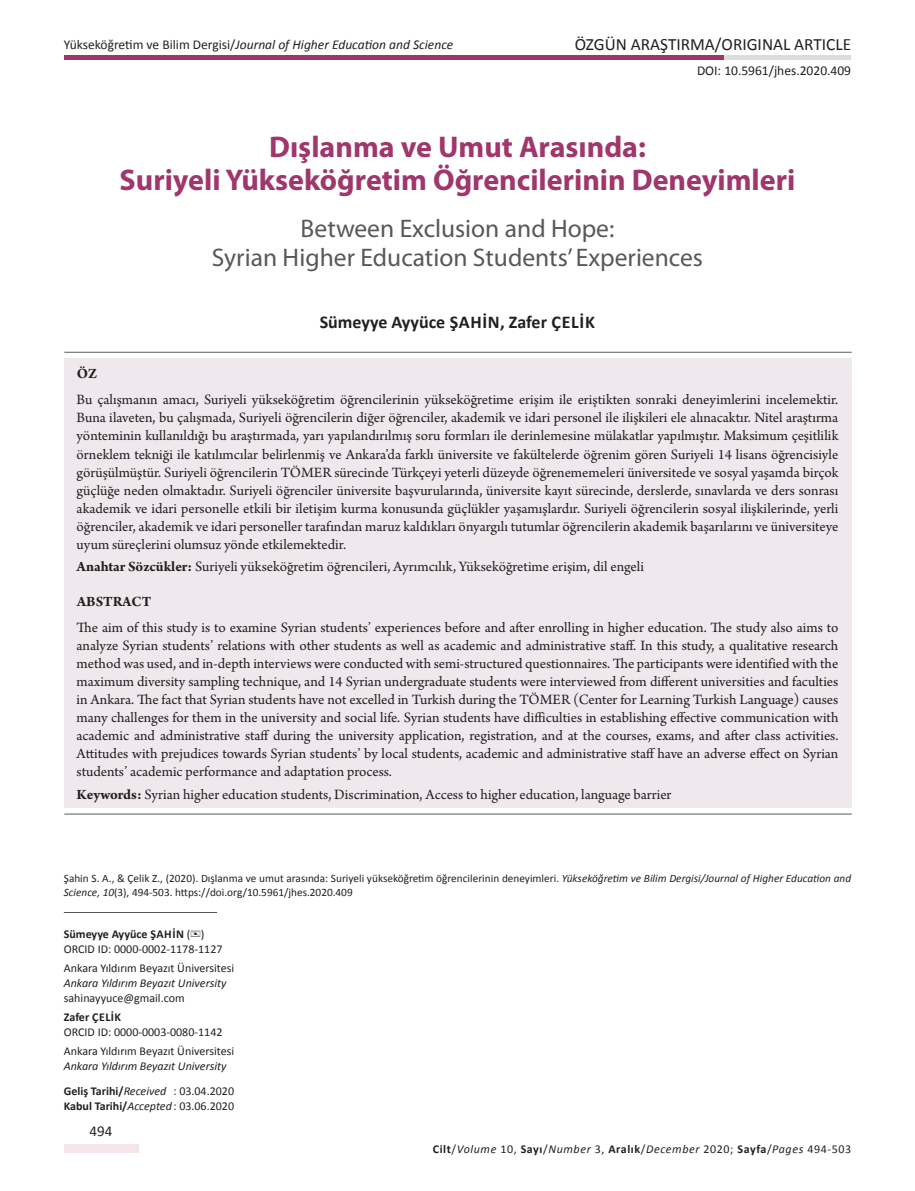
<style>
.page{position:relative;width:915px;height:1191px;background:#fff}
.page>*{position:absolute;margin:0;border:0;box-sizing:border-box;transform-origin:0 0}
.t1{font:700 30px/33px "Myriad Pro";color:#9f366c;text-align:center}
.t2{font:25.5px/29.2px "Myriad Pro";color:#57585a;text-align:center}
.t3{font:700 18px "Calibri";color:#231f20}
.t4{font:17.25px "Calibri";color:#231f20}
.t5{font:15px/18px "Arno Pro";color:#231f20;text-align:justify}
.t6{font:700 15px "Arno Pro";letter-spacing:.005em;color:#231f20}
.t7{font:15px "Calibri";color:#231f20}
.t8{font:italic 13.5px "Calibri";color:#231f20}
.t9{font:13.5px "Calibri";color:#231f20}
.t10{font:12px/15px "Calibri";color:#231f20}
.t11{font:italic 12px/24.8px "Calibri";color:#231f20}
.t12{font:italic 12px "Calibri";letter-spacing:.05em;color:#231f20}
.t13{font:700 12px "Calibri";color:#231f20}
.t14{font:700 12px "Calibri";letter-spacing:.02em;color:#231f20}
.t15{font:11.25px/13.5px "Calibri";color:#231f20}
.s1{font-style:normal}
.s2{font-weight:700}
.s3{font-style:italic}
.s4{font-weight:700;font-style:normal}
.s5{font-weight:400;font-style:italic}
.s6{font-weight:400}
</style>
<div class="page">
<div style="left:64px;top:1144px;width:74px;height:8px;background:#f3e5eb"></div>
<div style="left:719px;top:55px;width:131px;height:5px;background:#dcdddf"></div>
<div style="left:64px;top:55px;width:659px;height:5px;background:#9f366c"></div>
<div style="left:64px;top:358px;width:786px;height:450px;background:#f1e8ed"></div>
<hr style="left:64px;top:813px;width:787px;height:1px;background:#57585a">
<hr style="left:64px;top:352px;width:787px;height:1px;background:#57585a">
<hr style="left:64px;top:912px;width:153px;height:1px;background:#57585a">
<p class="t8" style="left:64px;top:36px;width:391px"><span class="s1">Yükseköğretim ve Bilim Dergisi/</span>Journal of Higher Education and Science</p>
<p class="t4" style="left:574px;top:34px;width:278px">ÖZGÜN ARAŞTIRMA/ORIGINAL ARTICLE</p>
<p class="t9" style="left:696px;top:62px;width:156px">DOI: 10.5961/jhes.2020.409</p>
<h1 class="t1" style="left:120px;top:130px;width:677px">Dışlanma ve Umut Arasında:<br>Suriyeli Yükseköğretim Öğrencilerinin Deneyimleri</h1>
<h2 class="t2" style="left:212px;top:213px;width:492px">Between Exclusion and Hope:<br>Syrian Higher Education Students’ Experiences</h2>
<p class="t3" style="left:319px;top:310px;width:276px">Sümeyye Ayyüce ŞAHİN, Zafer ÇELİK</p>
<p class="t6" style="left:77px;top:365px;width:22px">ÖZ</p>
<p class="t5" style="left:77px;top:392px;width:763px">Bu çalışmanın amacı, Suriyeli yükseköğretim öğrencilerinin yükseköğretime erişim ile eriştikten sonraki deneyimlerini incelemektir.<br>Buna ilaveten, bu çalışmada, Suriyeli öğrencilerin diğer öğrenciler, akademik ve idari personel ile ilişkileri ele alınacaktır. Nitel araştırma yönteminin kullanıldığı bu araştırmada, yarı yapılandırılmış soru formları ile derinlemesine mülakatlar yapılmıştır. Maksimum çeşitlilik örneklem tekniği ile katılımcılar belirlenmiş ve Ankara’da farklı üniversite ve fakültelerde öğrenim gören Suriyeli 14 lisans öğrencisiyle görüşülmüştür. Suriyeli öğrencilerin TÖMER sürecinde Türkçeyi yeterli düzeyde öğrenememeleri üniversitede ve sosyal yaşamda birçok güçlüğe neden olmaktadır. Suriyeli öğrenciler üniversite başvurularında, üniversite kayıt sürecinde, derslerde, sınavlarda ve ders sonrası akademik ve idari personelle etkili bir iletişim kurma konusunda güçlükler yaşamışlardır. Suriyeli öğrencilerin sosyal ilişkilerinde, yerli öğrenciler, akademik ve idari personeller tarafından maruz kaldıkları önyargılı tutumlar öğrencilerin akademik başarılarını ve üniversiteye uyum süreçlerini olumsuz yönde etkilemektedir.</p>
<p class="t5" style="left:77px;top:558px;width:568px"><span class="s2">Anahtar Sözcükler:</span> Suriyeli yükseköğretim öğrencileri, Ayrımcılık, Yükseköğretime erişim, dil engeli</p>
<p class="t6" style="left:77px;top:592px;width:76px">ABSTRACT</p>
<p class="t5" style="left:77px;top:619px;width:763px">The aim of this study is to examine Syrian students’ experiences before and after enrolling in higher education. The study also aims to analyze Syrian students’ relations with other students as well as academic and administrative staff. In this study, a qualitative research method was used, and in-depth interviews were conducted with semi-structured questionnaires. The participants were identified with the maximum diversity sampling technique, and 14 Syrian undergraduate students were interviewed from different universities and faculties in Ankara. The fact that Syrian students have not excelled in Turkish during the TÖMER (Center for Learning Turkish Language) causes many challenges for them in the university and social life. Syrian students have difficulties in establishing effective communication with academic and administrative staff during the university application, registration, and at the courses, exams, and after class activities.<br>Attitudes with prejudices towards Syrian students’ by local students, academic and administrative staff have an adverse effect on Syrian students’ academic performance and adaptation process.</p>
<p class="t5" style="left:77px;top:786px;width:596px"><span class="s2">Keywords:</span> Syrian higher education students, Discrimination, Access to higher education, language barrier</p>
<p class="t15" style="left:64px;top:871px;width:788px">Şahin S. A., &amp; Çelik Z., (2020). Dışlanma ve umut arasında: Suriyeli yükseköğretim öğrencilerinin deneyimleri. <span class="s3">Yükseköğretim ve Bilim Dergisi/Journal of Higher Education and<br>Science, 10</span>(3), 494-503. https://doi.org/10.5961/jhes.2020.409</p>
<p class="t10" style="left:64px;top:926px;width:160px"><span class="s2">Sümeyye Ayyüce ŞAHİN</span> ( )<br>ORCID ID: 0000-0002-1178-1127</p>
<p class="t10" style="left:64px;top:960px;width:172px">Ankara Yıldırım Beyazıt Üniversitesi</p>
<p class="t11" style="left:64px;top:970px;width:164px">Ankara Yıldırım Beyazıt University</p>
<p class="t10" style="left:64px;top:990px;width:122px">sahinayyuce@gmail.com</p>
<p class="t14" style="left:64px;top:1009px;width:59px">Zafer ÇELİK</p>
<p class="t10" style="left:64px;top:1022px;width:172px;line-height:19.2px">ORCID ID: 0000-0003-0080-1142<br>Ankara Yıldırım Beyazıt Üniversitesi</p>
<p class="t11" style="left:64px;top:1053px;width:172px">Ankara Yıldırım Beyazıt University<br><span class="s4">Geliş Tarihi/</span>Received <span class="s1">: 03.04.2020</span></p>
<p class="t13" style="left:64px;top:1098px;width:172px">Kabul Tarihi/<span class="s5">Accepted</span><span class="s6">: 03.06.2020</span></p>
<p class="t7" style="left:90px;top:1121px;width:24px">494</p>
<p class="t12" style="left:432px;top:1140px;width:419px"><span class="s4">Cilt</span><span class="s1">/</span>Volume <span class="s1">10,</span> <span class="s4">Sayı</span><span class="s1">/</span>Number <span class="s1">3,</span> <span class="s4">Aralık</span><span class="s1">/</span>December <span class="s1">2020;</span> <span class="s4">Sayfa</span><span class="s1">/</span>Pages <span class="s1">494-503</span></p>
</div>
